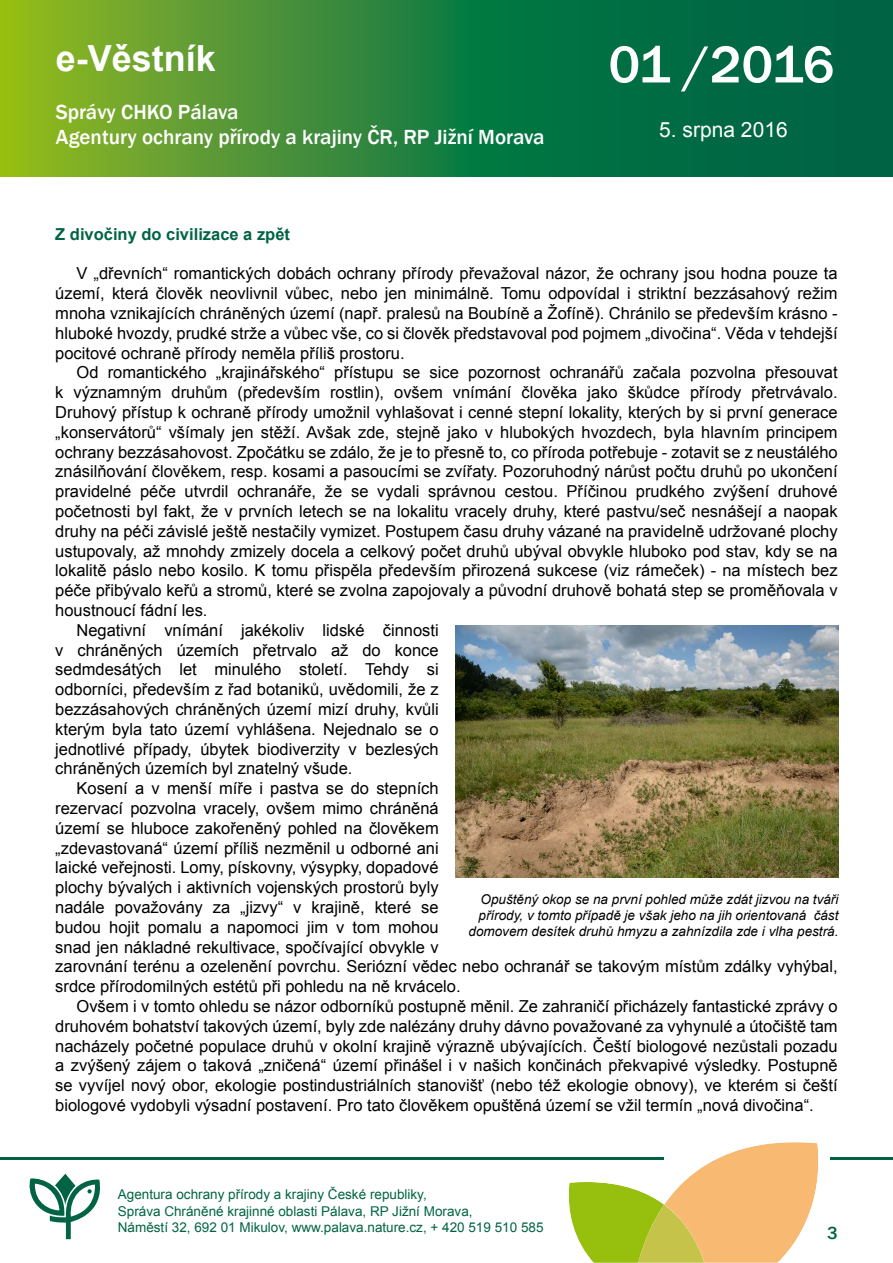
<style>
.page{position:relative;width:893px;height:1263px;background:#fff}
.page>*{position:absolute;margin:0;border:0;box-sizing:border-box;transform-origin:0 0}
.t1{font:500 54px "Franklin Gothic";letter-spacing:-.02em;color:#fff}
.t2{font:700 36px "Arial";color:#fff}
.t3{font:500 21px/25.2px "Franklin Gothic";color:#fff}
.t4{font:21px "Arial";color:#fff}
.t5{font:500 18px "Franklin Gothic";color:#006444}
.t6{font:16.5px/19.8px "Arial";color:#000;text-align:justify}
.t7{font:700 16.5px "Arial";color:#006444}
.t8{font:13.5px/16.2px "Arial";color:#006444}
.t9{font:italic 13.5px/16.2px "Arial";color:#000;text-align:right}
</style>
<div class="page">
<svg style="left:0;top:0;width:893px;height:176px;background:#2c833a"></svg>
<svg style="left:566px;top:1142px;width:253px;height:121px"></svg>
<svg style="left:29px;top:1174px;width:71px;height:65px"></svg>
<hr style="left:0;top:1158px;width:663px;height:2px;background:#006444">
<hr style="left:830px;top:1158px;width:63px;height:2px;background:#006444">
<img style="left:456px;top:625px;width:382px;height:252px">
<h2 class="t2" style="left:56px;top:34px;width:162px">e-Věstník</h2>
<h1 class="t1" style="left:608px;top:31px;width:227px">01 /2016</h1>
<p class="t3" style="left:56px;top:100px;width:490px">Správy CHKO Pálava<br>Agentury ochrany přírody a krajiny ČR, RP Jižní Morava</p>
<p class="t4" style="left:659px;top:116px;width:130px">5. srpna 2016</p>
<p class="t7" style="left:55px;top:223px;width:236px">Z divočiny do civilizace a zpět</p>
<p class="t6" style="left:55px;top:264px;width:784px;text-indent:21px">V „dřevních“ romantických dobách ochrany přírody převažoval názor, že ochrany jsou hodna pouze ta území, která člověk neovlivnil vůbec, nebo jen minimálně. Tomu odpovídal i striktní bezzásahový režim mnoha vznikajících chráněných území (např. pralesů na Boubíně a Žofíně). Chránilo se především krásno - hluboké hvozdy, prudké strže a vůbec vše, co si člověk představoval pod pojmem „divočina“. Věda v tehdejší pocitové ochraně přírody neměla příliš prostoru.</p>
<p class="t6" style="left:77px;top:363px;width:763px">Od romantického „krajinářského“ přístupu se sice pozornost ochranářů začala pozvolna přesouvat</p>
<p class="t6" style="left:55px;top:383px;width:784px">k významným druhům (především rostlin), ovšem vnímání člověka jako škůdce přírody přetrvávalo.</p>
<p class="t6" style="left:55px;top:402px;width:784px">Druhový přístup k ochraně přírody umožnil vyhlašovat i cenné stepní lokality, kterých by si první generace</p>
<p class="t6" style="left:55px;top:422px;width:784px">„konservátorů“ všímaly jen stěží. Avšak zde, stejně jako v hlubokých hvozdech, byla hlavním principem</p>
<p class="t6" style="left:55px;top:442px;width:784px">ochrany bezzásahovost. Zpočátku se zdálo, že je to přesně to, co příroda potřebuje - zotavit se z neustálého</p>
<p class="t6" style="left:55px;top:462px;width:784px">znásilňování člověkem, resp. kosami a pasoucími se zvířaty. Pozoruhodný nárůst počtu druhů po ukončení</p>
<p class="t6" style="left:55px;top:482px;width:784px">pravidelné péče utvrdil ochranáře, že se vydali správnou cestou. Příčinou prudkého zvýšení druhové</p>
<p class="t6" style="left:55px;top:501px;width:784px">početnosti byl fakt, že v prvních letech se na lokalitu vracely druhy, které pastvu/seč nesnášejí a naopak</p>
<p class="t6" style="left:55px;top:521px;width:784px">druhy na péči závislé ještě nestačily vymizet. Postupem času druhy vázané na pravidelně udržované plochy</p>
<p class="t6" style="left:55px;top:541px;width:784px">ustupovaly, až mnohdy zmizely docela a celkový počet druhů ubýval obvykle hluboko pod stav, kdy se na</p>
<p class="t6" style="left:55px;top:561px;width:784px">lokalitě páslo nebo kosilo. K tomu přispěla především přirozená sukcese (viz rámeček) - na místech bez</p>
<p class="t6" style="left:55px;top:581px;width:784px">péče přibývalo keřů a stromů, které se zvolna zapojovaly a původní druhově bohatá step se proměňovala v</p>
<p class="t6" style="left:55px;top:600px;width:154px">houstnoucí fádní les.</p>
<p class="t6" style="left:77px;top:620px;width:364px">Negativní vnímání jakékoliv lidské činnosti</p>
<p class="t6" style="left:55px;top:640px;width:385px">v chráněných územích přetrvalo až do konce</p>
<p class="t6" style="left:55px;top:660px;width:385px">sedmdesátých let minulého století. Tehdy si</p>
<p class="t6" style="left:55px;top:680px;width:385px">odborníci, především z řad botaniků, uvědomili, že z</p>
<p class="t6" style="left:55px;top:699px;width:385px">bezzásahových chráněných území mizí druhy, kvůli</p>
<p class="t6" style="left:55px;top:719px;width:385px">kterým byla tato území vyhlášena. Nejednalo se o</p>
<p class="t6" style="left:55px;top:739px;width:385px">jednotlivé případy, úbytek biodiverzity v bezlesých</p>
<p class="t6" style="left:55px;top:759px;width:299px">chráněných územích byl znatelný všude.</p>
<p class="t6" style="left:77px;top:779px;width:364px">Kosení a v menší míře i pastva se do stepních</p>
<p class="t6" style="left:55px;top:798px;width:385px">rezervací pozvolna vracely, ovšem mimo chráněná</p>
<p class="t6" style="left:55px;top:818px;width:385px">území se hluboce zakořeněný pohled na člověkem</p>
<p class="t6" style="left:55px;top:838px;width:385px">„zdevastovaná“ území příliš nezměnil u odborné ani</p>
<p class="t6" style="left:55px;top:858px;width:385px">laické veřejnosti. Lomy, pískovny, výsypky, dopadové</p>
<p class="t6" style="left:55px;top:878px;width:385px">plochy bývalých i aktivních vojenských prostorů byly</p>
<p class="t6" style="left:55px;top:897px;width:385px">nadále považovány za „jizvy“ v krajině, které se</p>
<p class="t6" style="left:55px;top:917px;width:385px">budou hojit pomalu a napomoci jim v tom mohou</p>
<p class="t6" style="left:55px;top:937px;width:385px">snad jen nákladné rekultivace, spočívající obvykle v</p>
<p class="t6" style="left:55px;top:957px;width:784px">zarovnání terénu a ozelenění povrchu. Seriózní vědec nebo ochranář se takovým místům zdálky vyhýbal,</p>
<p class="t6" style="left:55px;top:977px;width:407px">srdce přírodomilných estétů při pohledu na ně krvácelo.</p>
<p class="t6" style="left:77px;top:996px;width:763px">Ovšem i v tomto ohledu se názor odborníků postupně měnil. Ze zahraničí přicházely fantastické zprávy o</p>
<p class="t6" style="left:55px;top:1016px;width:784px">druhovém bohatství takových území, byly zde nalézány druhy dávno považované za vyhynulé a útočiště tam</p>
<p class="t6" style="left:55px;top:1036px;width:784px">nacházely početné populace druhů v okolní krajině výrazně ubývajících. Čeští biologové nezůstali pozadu</p>
<p class="t6" style="left:55px;top:1056px;width:784px">a zvýšený zájem o taková „zničená“ území přinášel i v našich končinách překvapivé výsledky. Postupně</p>
<p class="t6" style="left:55px;top:1076px;width:784px">se vyvíjel nový obor, ekologie postindustriálních stanovišť (nebo též ekologie obnovy), ve kterém si čeští</p>
<p class="t6" style="left:55px;top:1095px;width:760px">biologové vydobyli výsadní postavení. Pro tato člověkem opuštěná území se vžil termín „nová divočina“.</p>
<p class="t9" style="left:468px;top:891px;width:371px">Opuštěný okop se na první pohled může zdát jizvou na tváři přírody, v tomto případě je však jeho na jih orientovaná část domovem desítek druhů hmyzu a zahnízdila zde i vlha pestrá.</p>
<p class="t8" style="left:118px;top:1187px;width:427px">Agentura ochrany přírody a krajiny České republiky,<br>Správa Chráněné krajinné oblasti Pálava, RP Jižní Morava,<br>Náměstí 32, 692 01 Mikulov, www.palava.nature.cz, + 420 519 510 585</p>
<p class="t5" style="left:827px;top:1222px;width:12px">3</p>
</div>
